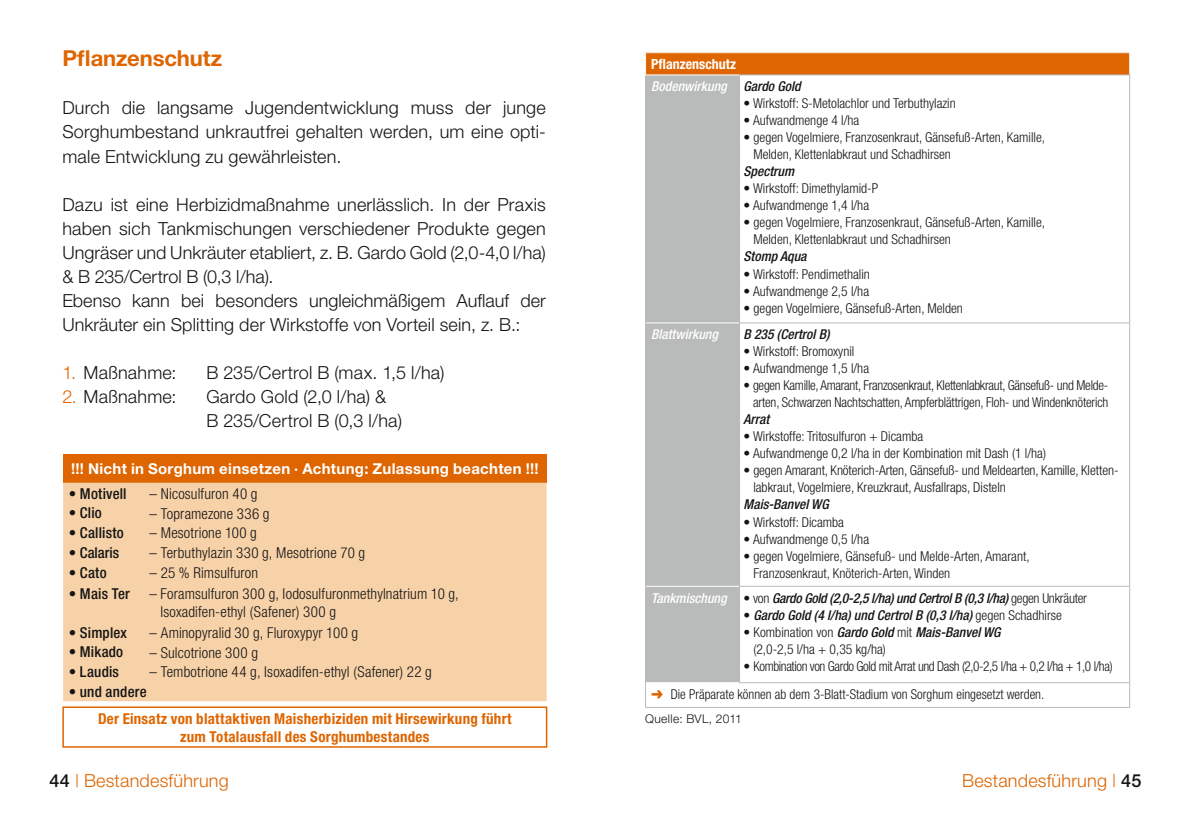
<style>
.page{position:relative;width:1191px;height:840px;background:#fff}
.page>*{position:absolute;margin:0;border:0;box-sizing:border-box;transform-origin:0 0}
.t1{font:700 22px "Helvetica Neue";letter-spacing:-.005em;color:#de6500}
.t2{font:300 18px/24px "Helvetica Neue";letter-spacing:.01em;color:#141413}
.t3{font:300 18px "Helvetica Neue";letter-spacing:.01em;color:#de6500}
.t4{font:300 condensed 15px/18px "Helvetica Neue";letter-spacing:.01em;color:#141413}
.t5{font:700 condensed 15px/18px "Helvetica Neue";letter-spacing:.015em;color:#de6500;text-align:center}
.t6{font:500 condensed 15px "Helvetica Neue";letter-spacing:.015em;color:#141413}
.t7{font:700 15px "Helvetica Neue";letter-spacing:.02em;color:#fff}
.t8{font:700 condensed 14px "Helvetica Neue";color:#fff}
.t9{font:300 condensed 13.6px/17px "Helvetica Neue";color:#141413}
.t10{font:italic 500 condensed 13.6px "Helvetica Neue";color:#141413}
.t11{font:italic 500 condensed 13.6px "Helvetica Neue";letter-spacing:-.02em;color:#141413}
.t12{font:italic 500 condensed 13.6px "Helvetica Neue";color:#fff}
.t13{font:300 12px "Helvetica Neue";letter-spacing:.03em;color:#141413}
.s1{color:#de6500}
.s2{color:#141413}
.s3{color:#fff}
.s4{font-weight:300;font-style:normal}
.s5{font-weight:500;font-style:italic}
.s6{font-weight:500;color:#141413}
</style>
<div class="page">
<div style="left:645px;top:53px;width:484px;height:22px;background:#de6500"></div>
<div style="left:646px;top:75px;width:93px;height:606px;background:#b9baba"></div>
<hr style="left:646px;top:322px;width:93px;height:1px;background:#fff">
<hr style="left:646px;top:585px;width:93px;height:1px;background:#fff">
<svg style="left:645px;top:53px;width:1px;height:21px"></svg>
<svg style="left:1129px;top:53px;width:1px;height:21px"></svg>
<hr style="left:645px;top:74px;width:94px;height:1px;background:#fff">
<hr style="left:739px;top:74px;width:391px;height:1px;background:#b9baba">
<hr style="left:739px;top:75px;width:1px;height:247px;background:#b9baba">
<hr style="left:1129px;top:75px;width:1px;height:247px;background:#b9baba">
<hr style="left:739px;top:322px;width:391px;height:1px;background:#b9baba">
<hr style="left:739px;top:323px;width:1px;height:262px;background:#b9baba">
<hr style="left:1129px;top:323px;width:1px;height:262px;background:#b9baba">
<hr style="left:739px;top:585px;width:391px;height:1px;background:#b9baba">
<hr style="left:739px;top:586px;width:1px;height:95px;background:#b9baba">
<hr style="left:1129px;top:586px;width:1px;height:95px;background:#b9baba">
<hr style="left:739px;top:681px;width:391px;height:1px;background:#b9baba">
<hr style="left:645px;top:75px;width:1px;height:248px;background:#b9baba">
<hr style="left:645px;top:323px;width:1px;height:263px;background:#b9baba">
<hr style="left:645px;top:586px;width:1px;height:96px;background:#b9baba">
<svg style="left:645px;top:682px;width:1px;height:24px"></svg>
<svg style="left:1129px;top:682px;width:1px;height:24px"></svg>
<hr style="left:645px;top:706px;width:94px;height:1px;background:#b9baba">
<hr style="left:739px;top:706px;width:391px;height:1px;background:#b9baba">
<div style="left:63px;top:454px;width:483px;height:28px;background:#de6500"></div>
<div style="left:63px;top:482px;width:483px;height:218px;background:#f7d2a9"></div>
<hr style="left:546px;top:707px;width:1px;height:38px;background:#de6500">
<hr style="left:62px;top:706px;width:88px;height:1px;background:#de6500">
<hr style="left:62px;top:707px;width:2px;height:38px;background:#de6500">
<hr style="left:150px;top:706px;width:397px;height:1px;background:#de6500">
<hr style="left:62px;top:745px;width:88px;height:2px;background:#de6500">
<hr style="left:150px;top:745px;width:397px;height:2px;background:#de6500">
<h1 class="t1" style="left:62px;top:51px;width:161px">Pflanzenschutz</h1>
<h2 class="t2" style="left:62px;top:98px;width:485px;text-align:justify">Durch die langsame Jugendentwicklung muss der junge Sorghumbestand unkrautfrei gehalten werden, um eine opti&shy;male Entwicklung zu gewährleisten.</h2>
<p class="t2" style="left:62px;top:194px;width:485px">Dazu ist eine Herbizidmaßnahme unerlässlich. In der Praxis haben sich Tankmischungen verschiedener Produkte gegen Ungräser und Unkräuter etabliert, z. B. Gardo Gold (2,0-4,0 l/ha) &amp; B 235/Certrol B (0,3 l/ha).<br>Ebenso kann bei besonders ungleichmäßigem Auflauf der Unkräuter ein Splitting der Wirkstoffe von Vorteil sein, z. B.:</p>
<h2 class="t2" style="left:62px;top:362px;width:116px"><span class="s1">1.</span> Maßnahme:</h2>
<h2 class="t2" style="left:206px;top:362px;width:240px">B 235/Certrol B (max. 1,5 l/ha)</h2>
<h2 class="t2" style="left:62px;top:386px;width:116px"><span class="s1">2.</span> Maßnahme:</h2>
<h2 class="t2" style="left:206px;top:386px;width:197px">Gardo Gold (2,0 l/ha) &amp;<br>B 235/Certrol B (0,3 l/ha)</h2>
<p class="t7" style="left:71px;top:463px;width:469px">!!! Nicht in Sorghum einsetzen · Achtung: Zulassung beachten !!!</p>
<p class="t6" style="left:69px;top:487px;width:59px">• Motivell</p>
<p class="t4" style="left:150px;top:485px;width:109px">– Nicosulfuron 40 g</p>
<p class="t6" style="left:69px;top:507px;width:35px">• Clio</p>
<p class="t4" style="left:150px;top:505px;width:121px">– Topramezone 336 g</p>
<p class="t6" style="left:69px;top:527px;width:57px">• Callisto</p>
<p class="t4" style="left:150px;top:525px;width:109px">– Mesotrione 100 g</p>
<p class="t6" style="left:69px;top:547px;width:52px">• Calaris</p>
<p class="t4" style="left:150px;top:545px;width:217px">– Terbuthylazin 330 g, Mesotrione 70 g</p>
<p class="t6" style="left:69px;top:567px;width:39px">• Cato</p>
<p class="t4" style="left:150px;top:564px;width:110px">– 25 % Rimsulfuron</p>
<p class="t6" style="left:69px;top:588px;width:63px">• Mais Ter</p>
<p class="t4" style="left:160px;top:585px;width:300px;text-indent:-11px">– Foramsulfuron 300 g, Iodosulfuronmethylnatrium 10 g,<br>Isoxadifen-ethyl (Safener) 300 g</p>
<p class="t6" style="left:69px;top:626px;width:60px">• Simplex</p>
<p class="t4" style="left:150px;top:624px;width:210px">– Aminopyralid 30 g, Fluroxypyr 100 g</p>
<p class="t6" style="left:69px;top:646px;width:56px">• Mikado</p>
<p class="t4" style="left:150px;top:644px;width:110px">– Sulcotrione 300 g</p>
<p class="t6" style="left:69px;top:666px;width:52px">• Laudis</p>
<p class="t4" style="left:150px;top:664px;width:284px">– Tembotrione 44 g, Isoxadifen-ethyl (Safener) 22 g</p>
<p class="t6" style="left:69px;top:686px;width:79px">• und andere</p>
<p class="t5" style="left:98px;top:710px;width:415px">Der Einsatz von blattaktiven Maisherbiziden mit Hirsewirkung führt zum Totalausfall des Sorghumbestandes</p>
<p class="t8" style="left:651px;top:59px;width:86px">Pflanzenschutz</p>
<p class="t12" style="left:651px;top:81px;width:151px">Bodenwirkung <span class="s2">Gardo Gold</span></p>
<p class="t9" style="left:743px;top:96px;width:214px">• Wirkstoff: S-Metolachlor und Terbuthylazin</p>
<p class="t9" style="left:743px;top:113px;width:117px">• Aufwandmenge 4 l/ha</p>
<p class="t9" style="left:753px;top:130px;width:293px;text-indent:-10px">• gegen Vogelmiere, Franzosenkraut, Gänsefuß-Arten, Kamille,<br>Melden, Klettenlabkraut und Schadhirsen</p>
<p class="t10" style="left:743px;top:166px;width:52px">Spectrum</p>
<p class="t9" style="left:743px;top:181px;width:136px">• Wirkstoff: Dimethylamid-P</p>
<p class="t9" style="left:743px;top:198px;width:127px">• Aufwandmenge 1,4 l/ha</p>
<p class="t9" style="left:753px;top:215px;width:293px;text-indent:-10px">• gegen Vogelmiere, Franzosenkraut, Gänsefuß-Arten, Kamille,<br>Melden, Klettenlabkraut und Schadhirsen</p>
<p class="t10" style="left:743px;top:251px;width:64px">Stomp Aqua</p>
<p class="t9" style="left:743px;top:266px;width:128px">• Wirkstoff: Pendimethalin</p>
<p class="t9" style="left:743px;top:283px;width:127px">• Aufwandmenge 2,5 l/ha</p>
<p class="t9" style="left:743px;top:300px;width:221px">• gegen Vogelmiere, Gänsefuß-Arten, Melden</p>
<p class="t12" style="left:651px;top:329px;width:68px">Blattwirkung</p>
<p class="t10" style="left:743px;top:329px;width:88px">B 235 (Certrol B)</p>
<p class="t9" style="left:743px;top:344px;width:112px">• Wirkstoff: Bromoxynil</p>
<p class="t9" style="left:743px;top:361px;width:127px">• Aufwandmenge 1,5 l/ha</p>
<p class="t9" style="left:743px;top:378px;width:366px;text-align:right">• gegen Kamille, Amarant, Franzosenkraut, Klettenlabkraut, Gänsefuß- und Melde&shy;arten, Schwarzen Nachtschatten, Ampferblättrigen, Floh- und Windenknöterich</p>
<p class="t10" style="left:743px;top:414px;width:27px">Arrat</p>
<p class="t9" style="left:743px;top:429px;width:181px">• Wirkstoffe: Tritosulfuron + Dicamba</p>
<p class="t9" style="left:743px;top:446px;width:304px">• Aufwandmenge 0,2 l/ha in der Kombination mit Dash (1 l/ha)</p>
<p class="t9" style="left:753px;top:463px;width:367px;text-indent:-10px">• gegen Amarant, Knöterich-Arten, Gänsefuß- und Meldearten, Kamille, Kletten&shy;labkraut, Vogelmiere, Kreuzkraut, Ausfallraps, Disteln</p>
<p class="t10" style="left:743px;top:499px;width:87px">Mais-Banvel WG</p>
<p class="t9" style="left:743px;top:514px;width:102px">• Wirkstoff: Dicamba</p>
<p class="t9" style="left:743px;top:531px;width:127px">• Aufwandmenge 0,5 l/ha</p>
<p class="t9" style="left:753px;top:548px;width:278px;text-indent:-10px">• gegen Vogelmiere, Gänsefuß- und Melde-Arten, Amarant,<br>Franzosenkraut, Knöterich-Arten, Winden</p>
<p class="t11" style="left:651px;top:592px;width:437px"><span class="s3">Tankmischung</span> <span class="s4">• von</span> Gardo Gold (2,0-2,5 l/ha) und Certrol B (0,3 l/ha) <span class="s4">gegen Unkräuter</span></p>
<p class="t10" style="left:743px;top:609px;width:320px"><span class="s4">•</span> Gardo Gold (4 l/ha) und Certrol B (0,3 l/ha) <span class="s4">gegen Schadhirse</span></p>
<p class="t9" style="left:753px;top:624px;width:249px;text-indent:-10px">• Kombination von <span class="s5">Gardo Gold</span> mit <span class="s5">Mais-Banvel WG </span>(2,0-2,5 l/ha + 0,35 kg/ha)</p>
<p class="t9" style="left:651px;top:652px;width:463px;line-height:28.4px;text-indent:92px">• Kombination von Gardo Gold mit Arrat und Dash (2,0-2,5 l/ha + 0,2 l/ha + 1,0 l/ha) <span class="s1">➜</span> Die Präparate können ab dem 3-Blatt-Stadium von Sorghum eingesetzt werden.</p>
<p class="t13" style="left:645px;top:714px;width:98px">Quelle: BVL, 2011</p>
<h2 class="t3" style="left:50px;top:773px;width:181px"><span class="s6">44</span> | Bestandesführung</h2>
<h2 class="t3" style="left:962px;top:773px;width:181px">Bestandesführung | <span class="s6">45</span></h2>
</div>
